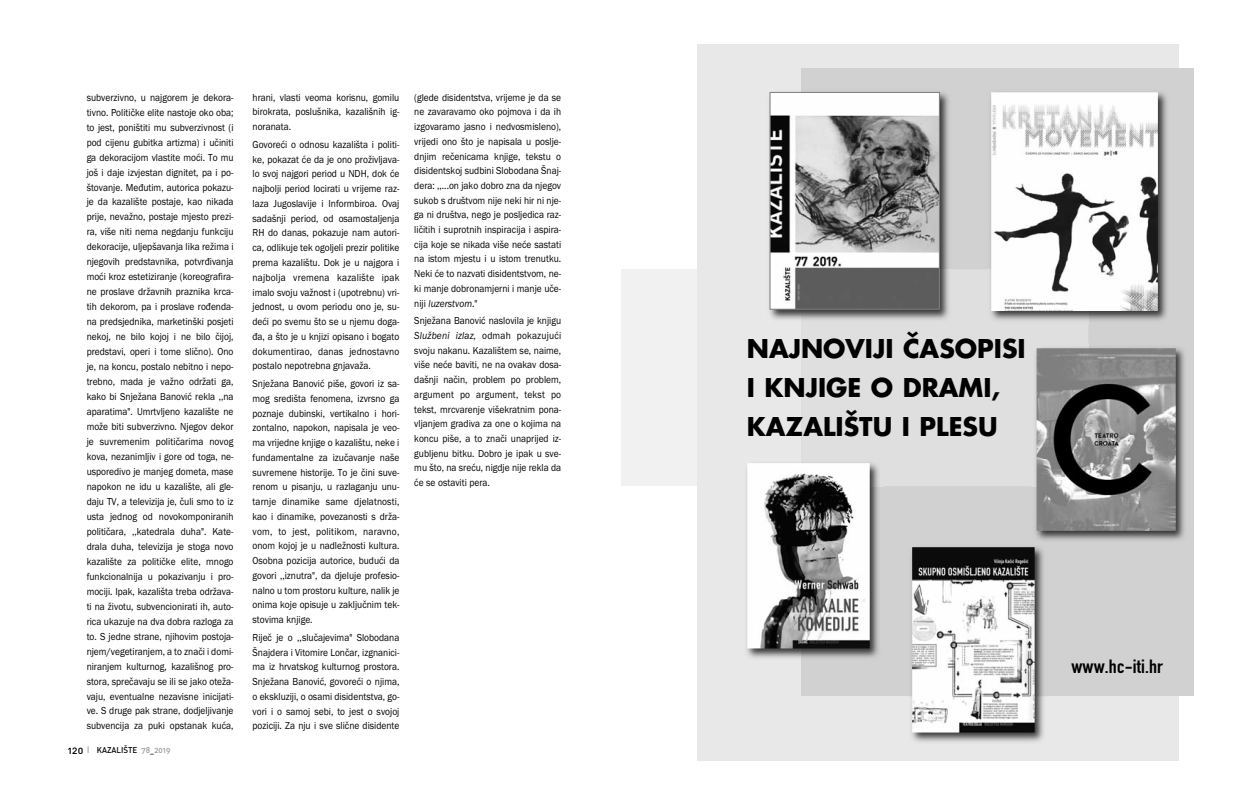
<style>
.page{position:relative;width:1249px;height:811px;background:#fff}
.page>*{position:absolute;margin:0;border:0;box-sizing:border-box;transform-origin:0 0}
.t1{font:700 25.2px/38.8px "Futura";color:#000}
.t2{font:18.9px "Dinne Eng Condensed";letter-spacing:.005em;color:#000;scale:1.08 1}
.t3{font:10.5px/14.7px "Franklin Gothic";color:#000;text-align:justify;scale:.9 1}
.t4{font:8.4px "DIN Medium Rounded";color:#000;scale:.95 1}
.s1{font-size:10.5px}
.s2{font-size:9.45px;color:#969696}
.s3{color:#999}
.s4{font-style:italic}
</style>
<div class="page">
<div style="left:697px;top:45px;width:481px;height:715px;background:#e8e8e8"></div>
<div style="left:801px;top:68px;width:392px;height:628px;background:#d1d1d1"></div>
<img style="left:910px;top:547px;width:135px;height:195px">
<img style="left:912px;top:547px;width:122px;height:185px">
<div style="left:621px;top:269px;width:76px;height:217px;background:#f1f1f1"></div>
<div style="left:801px;top:269px;width:286px;height:217px;background:#dfdfdf"></div>
<img style="left:746px;top:458px;width:137px;height:201px">
<img style="left:747px;top:463px;width:122px;height:185px">
<img style="left:769px;top:91px;width:184px;height:232px">
<img style="left:771px;top:94px;width:166px;height:213px">
<div style="left:769px;top:92px;width:170px;height:217px;border:1px solid #808080"></div>
<img style="left:986px;top:92px;width:181px;height:233px">
<img style="left:990px;top:92px;width:167px;height:219px">
<img style="left:1031px;top:344px;width:154px;height:197px">
<img style="left:1031px;top:344px;width:56px;height:142px">
<img style="left:1036px;top:348px;width:139px;height:183px">
<p class="t3" style="left:87px;top:90px;width:165px">subverzivno, u najgorem je dekora&shy;tivno. Političke elite nastoje oko oba; to jest, poništiti mu subverzivnost (i pod cijenu gubitka artizma) i učiniti ga dekoracijom vlastite moći. To mu još i daje izvjestan dignitet, pa i po - što vanje. Međutim, autorica pokazu&shy;je da kazalište postaje, kao nikada prije, nevažno, postaje mjesto prezi&shy;ra, više niti nema negdanju funkciju dekoracije, uljepšavanja lika režima i njegovih predstavnika, potvrđivanja moći kroz estetiziranje (koreografira&shy;ne proslave državnih praznika krca&shy;tih dekorom, pa i proslave rođenda&shy;na predsjednika, marketinški posjeti nekoj, ne bilo kojoj i ne bilo čijoj, predstavi, operi i tome slično). Ono je, na koncu, postalo nebitno i nepo&shy;trebno, mada je važno održati ga, kako bi Snježana Banović rekla ,,na aparatima". Umrtvljeno kazalište ne može biti subverzivno. Njegov dekor je suvremenim političarima novog ko va, nezanimljiv i gore od toga, ne - uspo redivo je manjeg dometa, mase napokon ne idu u kazalište, ali gle&shy;daju TV, a televizija je, čuli smo to iz usta jednog od novokomponiranih po litičara, ,,katedrala duha". Kate - dra la duha, televizija je stoga novo kazalište za političke elite, mnogo funkcionalnija u pokazivanju i pro&shy;mociji. Ipak, kazališta treba održava&shy;ti na životu, subvencionirati ih, auto&shy;rica ukazuje na dva dobra razloga za to. S jedne strane, njihovim postoja&shy;njem/vegetiranjem, a to znači i domi&shy;niranjem kulturnog, kazališnog pro&shy;stora, sprečavaju se ili se jako oteža&shy;vaju, eventualne nezavisne inicijati&shy;ve. S druge pak strane, dodjeljivanje subvencija za puki opstanak kuća,</p>
<p class="t3" style="left:252px;top:91px;width:165px">hrani, vlasti veoma korisnu, gomilu birokrata, poslušnika, kazališnih ig - noranata.</p>
<p class="t3" style="left:252px;top:138px;width:165px">Govoreći o odnosu kazališta i politi&shy;ke, pokazat će da je ono proživljava&shy;lo svoj najgori period u NDH, dok će najbolji period locirati u vrijeme raz&shy;laza Jugoslavije i Informbiroa. Ovaj sa dašnji period, od osamostaljenja RH do danas, pokazuje nam autori&shy;ca, odlikuje tek ogoljeli prezir politike prema kazalištu. Dok je u najgora i najbolja vremena kazalište ipak imalo svoju važnost i (upotrebnu) vri&shy;jednost, u ovom periodu ono je, su - deći po svemu što se u njemu doga&shy;đa, a što je u knjizi opisano i bogato dokumentirao, danas jednostavno po stalo nepotrebna gnjavaža.</p>
<p class="t3" style="left:252px;top:377px;width:165px">Snježana Banović piše, govori iz sa - mog središta fenomena, izvrsno ga poznaje dubinski, vertikalno i hori&shy;zontalno, napokon, napisala je veo - ma vrijedne knjige o kazalištu, neke i fundamentalne za izučavanje naše suvremene historije. To je čini suve&shy;renom u pisanju, u razlaganju unu&shy;tarnje dinamike same djelatnosti, kao i dinamike, povezanosti s drža&shy;vom, to jest, politikom, naravno, onom kojoj je u nadležnosti kultura.<br>Osobna pozicija autorice, budući da govori ,,iznutra", da djeluje profesio&shy;nalno u tom prostoru kulture, nalik je onima koje opisuje u zaključnim tek&shy;stovima knjige.</p>
<p class="t3" style="left:252px;top:631px;width:165px">Riječ je o ,,slučajevima" Slobodana Šnajdera i Vitomire Lončar, izgnanici&shy;ma iz hrvatskog kulturnog prostora.<br>Snježana Banović, govoreći o njima, o ekskluziji, o osami disidentstva, go - vori i o samoj sebi, to jest o svojoj poziciji. Za nju i sve slične disidente</p>
<p class="t4" style="left:68px;top:747px;width:109px"><span class="s1">120</span> <span class="s2">I</span> KAZALIŠTE <span class="s3">78</span>_<span class="s3">2019</span></p>
<p class="t3" style="left:414px;top:91px;width:165px">(glede disidentstva, vrijeme je da se ne zavaravamo oko pojmova i da ih izgovaramo jasno i nedvosmisleno), vrijedi ono što je napisala u poslje&shy;dnjim rečenicama knjige, tekstu o disidentskoj sudbini Slobodana Šnaj&shy;dera: ,,...on jako dobro zna da njegov sukob s društvom nije neki hir ni nje - ga ni društva, nego je posljedica raz&shy;ličitih i suprotnih inspiracija i aspira&shy;cija koje se nikada više neće sastati na istom mjestu i u istom trenutku.<br>Neki će to nazvati disidentstvom, ne - ki manje dobronamjerni i manje uče&shy;niji <span class="s4">luzerstvom</span>."</p>
<p class="t3" style="left:414px;top:314px;width:165px">Snježana Banović naslovila je knjigu <span class="s4">Službeni izlaz,</span> odmah pokazujući svoju nakanu. Kazalištem se, naime, više neće baviti, ne na ovakav dosa&shy;dašnji način, problem po problem, argument po argument, tekst po tekst, mrcvarenje višekratnim pona&shy;vljanjem gradiva za one o kojima na koncu piše, a to znači unaprijed iz - gubljenu bitku. Dobro je ipak u sve - mu što, na sreću, nigdje nije rekla da će se ostaviti pera.</p>
<h1 class="t1" style="left:746px;top:331px;width:280px">NAJNOVIJI ČASOPISI<br>I KNJIGE O DRAMI,<br>KAZALIŠTU I PLESU</h1>
<h2 class="t2" style="left:1071px;top:655px;width:86px">www.hc-iti.hr</h2>
</div>
